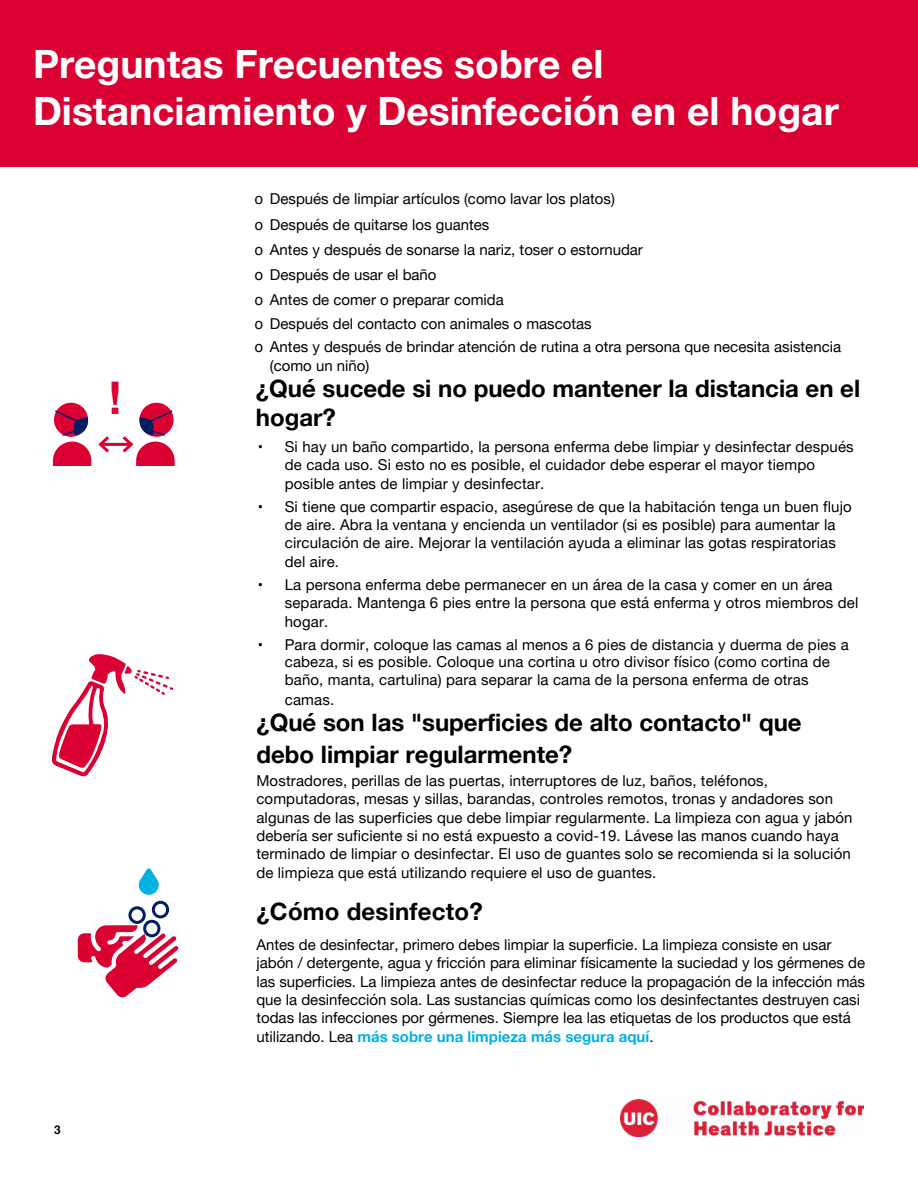
<style>
.page{position:relative;width:918px;height:1188px;background:#fff}
.page>*{position:absolute;margin:0;border:0;box-sizing:border-box;transform-origin:0 0}
.t1{font:700 45px "Helvetica";color:#da0032}
.t2{font:700 39px/46.8px "Helvetica Neuefor SAS";color:#fff}
.t3{font:700 24px/28.8px "Helvetica Neuefor SAS";color:#000}
.t4{font:15px/18.3px "Helvetica Neuefor SAS";letter-spacing:.01em;color:#000}
.t5{font:700 12px "Helvetica";color:#000}
.s1{font-family:"Helvetica"}
.s2{font-weight:700;color:#00b1e2}
</style>
<div class="page">
<div style="left:0;top:0;width:918px;height:166px;background:#da0032"></div>
<img style="left:621px;top:1099px;width:243px;height:38px">
<hr style="left:100px;top:443px;width:31px;height:3px;background:#da0032">
<svg style="left:98px;top:436px;width:14px;height:17px"></svg>
<div style="left:53px;top:442px;width:38px;height:44px;background:#da0032;border-radius:19px"></div>
<div style="left:54px;top:403px;width:34px;height:34px;background:#da0032;border-radius:50%"></div>
<div style="left:49px;top:467px;width:45px;height:42px;background:#fff"></div>
<svg style="left:54px;top:409px;width:34px;height:28px"></svg>
<div style="left:136px;top:442px;width:39px;height:44px;background:#da0032;border-radius:19px"></div>
<div style="left:139px;top:403px;width:35px;height:34px;background:#da0032;border-radius:50%"></div>
<div style="left:133px;top:467px;width:45px;height:42px;background:#fff"></div>
<svg style="left:119px;top:409px;width:55px;height:47px"></svg>
<svg style="left:52px;top:654px;width:121px;height:123px"></svg>
<svg style="left:78px;top:868px;width:100px;height:130px"></svg>
<h2 class="t2" style="left:33px;top:41px;width:807px">Preguntas Frecuentes sobre el<br>Distanciamiento y Desinfección en el hogar</h2>
<h1 class="t1" style="left:107px;top:362px;width:16px">!</h1>
<p class="t5" style="left:54px;top:1120px;width:8px">3</p>
<p class="t4" style="left:255px;top:185px;width:362px;line-height:26.5px"><span class="s1">o</span> Después de limpiar artículos (como lavar los platos) <span class="s1">o</span> Después de quitarse los guantes</p>
<p class="t4" style="left:255px;top:237px;width:390px;line-height:24.8px"><span class="s1">o</span> Antes y después de sonarse la nariz, toser o estornudar <span class="s1">o</span> Después de usar el baño<br><span class="s1">o</span> Antes de comer o preparar comida<br><span class="s1">o</span> Después del contacto con animales o mascotas</p>
<p class="t4" style="left:270px;top:337px;width:573px;line-height:19.2px;text-indent:-15px"><span class="s1">o</span> Antes y después de brindar atención de rutina a otra persona que necesita asistencia (como un niño)</p>
<h3 class="t3" style="left:256px;top:374px;width:606px">¿Qué sucede si no puedo mantener la distancia en el hogar?</h3>
<p class="t4" style="left:285px;top:438px;width:570px;line-height:17.7px;text-indent:-27px"><span class="s1">•</span> Si hay un baño compartido, la persona enferma debe limpiar y desinfectar después de cada uso. Si esto no es posible, el cuidador debe esperar el mayor tiempo</p>
<p class="t4" style="left:285px;top:475px;width:261px">posible antes de limpiar y desinfectar.</p>
<p class="t4" style="left:285px;top:498px;width:569px;line-height:17.7px;text-indent:-27px"><span class="s1">•</span> Si tiene que compartir espacio, asegúrese de que la habitación tenga un buen flujo de aire. Abra la ventana y encienda un ventilador (si es posible) para aumentar la circulación de aire. Mejorar la ventilación ayuda a eliminar las gotas respiratorias</p>
<p class="t4" style="left:285px;top:553px;width:56px">del aire.</p>
<p class="t4" style="left:285px;top:576px;width:575px;line-height:17.4px;text-indent:-27px"><span class="s1">•</span> La persona enferma debe permanecer en un área de la casa y comer en un área separada. Mantenga 6 pies entre la persona que está enferma y otros miembros del</p>
<p class="t4" style="left:285px;top:612px;width:45px">hogar.</p>
<p class="t4" style="left:285px;top:635px;width:565px;line-height:17.7px;text-indent:-27px"><span class="s1">•</span> Para dormir, coloque las camas al menos a 6 pies de distancia y duerma de pies a cabeza, si es posible. Coloque una cortina u otro divisor físico (como cortina de baño, manta, cartulina) para separar la cama de la persona enferma de otras</p>
<p class="t4" style="left:285px;top:690px;width:51px">camas.</p>
<h3 class="t3" style="left:256px;top:707px;width:547px;line-height:31.7px">¿Qué son las "superficies de alto contacto" que debo limpiar regularmente?</h3>
<p class="t4" style="left:256px;top:771px;width:598px">Mostradores, perillas de las puertas, interruptores de luz, baños, teléfonos, computadoras, mesas y sillas, barandas, controles remotos, tronas y andadores son algunas de las superficies que debe limpiar regularmente. La limpieza con agua y jabón debería ser suficiente si no está expuesto a covid-19. Lávese las manos cuando haya terminado de limpiar o desinfectar. El uso de guantes solo se recomienda si la solución de limpieza que está utilizando requiere el uso de guantes.</p>
<h3 class="t3" style="left:256px;top:897px;width:228px">¿Cómo desinfecto?</h3>
<p class="t4" style="left:256px;top:935px;width:610px">Antes de desinfectar, primero debes limpiar la superficie. La limpieza consiste en usar jabón / detergente, agua y fricción para eliminar físicamente la suciedad y los gérmenes de las superficies. La limpieza antes de desinfectar reduce la propagación de la infección más que la desinfección sola. Las sustancias químicas como los desinfectantes destruyen casi todas las infecciones por gérmenes. Siempre lea las etiquetas de los productos que está utilizando. Lea <span class="s2">más sobre una limpieza más segura aquí</span>.</p>
</div>
